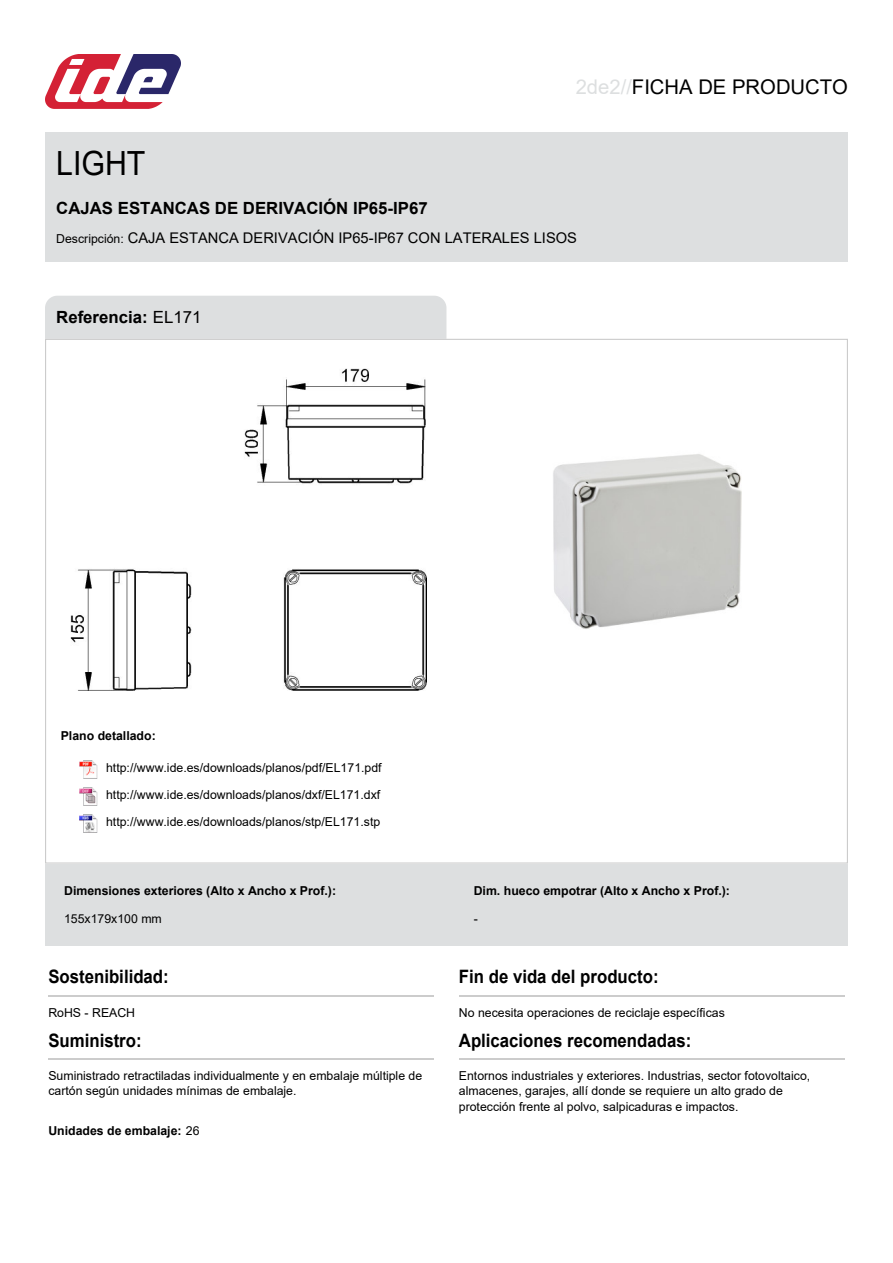
<style>
.page{position:relative;width:893px;height:1263px;background:#fff}
.page>*{position:absolute;margin:0;border:0;box-sizing:border-box;transform-origin:0 0}
.t1{font:33.3px "Arial";color:#000;scale:.91 1}
.t2{font:20.25px "Arial";color:#000}
.t3{font:700 18.45px "Arial";color:#000;scale:.91 1}
.t4{font:700 16.8px "Arial";color:#000}
.t5{font:14.7px "Arial";color:#000}
.t6{font:12.3px/15.1px "Arial";color:#000}
.t7{font:700 12.3px "Arial";color:#000}
.s1{color:#dddfe0}
.s2{font-size:12.3px}
.s3{font-weight:400}
</style>
<div class="page">
<img style="left:45px;top:54px;width:135px;height:54px">
<div style="left:45px;top:132px;width:803px;height:130px;background:#dddfe0"></div>
<div style="left:45px;top:296px;width:401px;height:43px;background:#dddfe0"></div>
<img style="left:70px;top:368px;width:357px;height:323px">
<img style="left:553px;top:454px;width:189px;height:175px">
<img style="left:79px;top:760px;width:18px;height:18px">
<img style="left:79px;top:787px;width:18px;height:18px">
<img style="left:79px;top:814px;width:18px;height:18px">
<div style="left:45px;top:863px;width:803px;height:82px;background:#dddfe0"></div>
<hr style="left:48px;top:995px;width:386px;height:1px;background:#ccc">
<hr style="left:459px;top:995px;width:386px;height:1px;background:#ccc">
<hr style="left:48px;top:1059px;width:386px;height:1px;background:#ccc">
<hr style="left:459px;top:1059px;width:386px;height:1px;background:#ccc">
<h2 class="t2" style="left:576px;top:73px;width:274px"><span class="s1">2de2//</span>FICHA DE PRODUCTO</h2>
<h1 class="t1" style="left:56px;top:141px;width:100px">LIGHT</h1>
<h3 class="t4" style="left:56px;top:196px;width:373px">CAJAS ESTANCAS DE DERIVACIÓN IP65-IP67</h3>
<p class="t5" style="left:56px;top:228px;width:522px"><span class="s2">Descripción:</span> CAJA ESTANCA DERIVACIÓN IP65-IP67 CON LATERALES LISOS</p>
<h3 class="t4" style="left:56px;top:306px;width:147px">Referencia: <span class="s3">EL171</span></h3>
<p class="t7" style="left:61px;top:727px;width:97px">Plano detallado:</p>
<p class="t6" style="left:106px;top:754px;width:277px;line-height:27px;text-align:justify">http://www.ide.es/downloads/planos/pdf/EL171.pdf http://www.ide.es/downloads/planos/dxf/EL171.dxf http://www.ide.es/downloads/planos/stp/EL171.stp</p>
<p class="t7" style="left:64px;top:882px;width:274px">Dimensiones exteriores (Alto x Ancho x Prof.):</p>
<p class="t7" style="left:474px;top:882px;width:258px">Dim. hueco empotrar (Alto x Ancho x Prof.):</p>
<p class="t6" style="left:64px;top:911px;width:99px">155x179x100 mm</p>
<p class="t6" style="left:474px;top:911px;width:6px">-</p>
<h3 class="t3" style="left:48px;top:963px;width:134px">Sostenibilidad:</h3>
<h3 class="t3" style="left:459px;top:963px;width:221px">Fin de vida del producto:</h3>
<p class="t6" style="left:48px;top:1004px;width:88px">RoHS - REACH</p>
<p class="t6" style="left:459px;top:1004px;width:267px">No necesita operaciones de reciclaje específicas</p>
<h3 class="t3" style="left:48px;top:1027px;width:104px">Suministro:</h3>
<h3 class="t3" style="left:459px;top:1027px;width:257px">Aplicaciones recomendadas:</h3>
<p class="t6" style="left:48px;top:1068px;width:375px">Suministrado retractiladas individualmente y en embalaje múltiple de cartón según unidades mínimas de embalaje.</p>
<p class="t6" style="left:459px;top:1068px;width:353px">Entornos industriales y exteriores. Industrias, sector fotovoltaico, almacenes, garajes, allí donde se requiere un alto grado de protección frente al polvo, salpicaduras e impactos.</p>
<p class="t7" style="left:48px;top:1122px;width:153px">Unidades de embalaje: <span class="s3">26</span></p>
</div>
